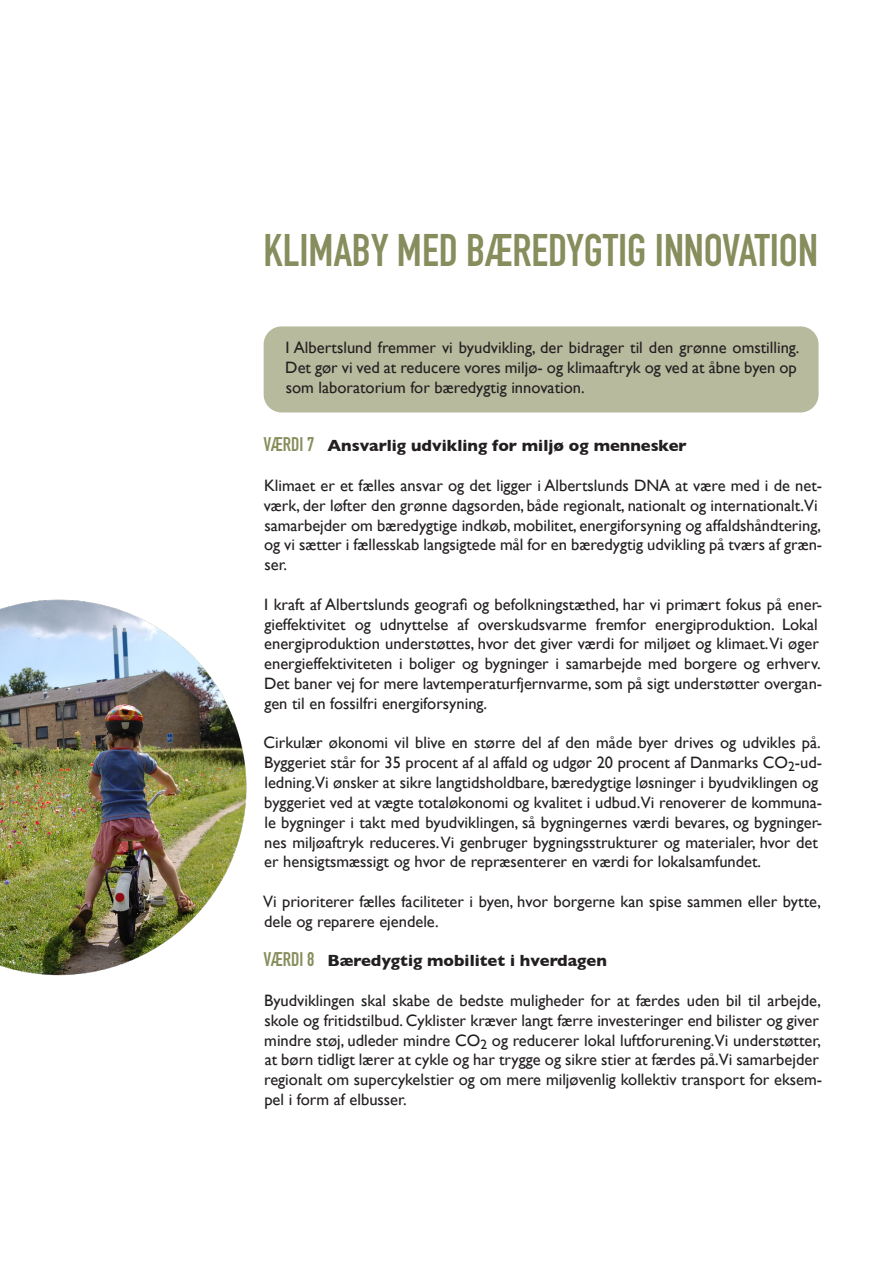
<style>
.page{position:relative;width:893px;height:1263px;background:#fff}
.page>*{position:absolute;margin:0;border:0;box-sizing:border-box;transform-origin:0 0}
.t1{font:700 45px "DIN Condensed";color:#878d5c}
.t2{font:700 19.5px "DIN Condensed";color:#878d5c}
.t3{font:16.5px/19.8px "Gill Sans";color:#231f20}
.t4{font:700 16.5px "Gill Sans";color:#231f20}
</style>
<div class="page">
<div style="left:264px;top:326px;width:555px;height:86px;background:#b7ba9d;border-radius:18px"></div>
<img style="left:0;top:599px;width:247px;height:377px">
<p class="t1" style="left:264px;top:220px;width:556px">KLIMABY MED BÆREDYGTIG INNOVATION</p>
<p class="t3" style="left:285px;top:338px;width:516px">I Albertslund fremmer vi byudvikling, der bidrager til den grønne omstilling.<br>Det gør vi ved at reducere vores miljø- og klimaaftryk og ved at åbne byen op som laboratorium for bæredygtig innovation.</p>
<p class="t2" style="left:264px;top:431px;width:52px">VÆRDI 7</p>
<p class="t4" style="left:327px;top:433px;width:361px">Ansvarlig udvikling for miljø og mennesker</p>
<p class="t3" style="left:264px;top:475px;width:560px">Klimaet er et fælles ansvar og det ligger i Albertslunds DNA at være med i de net&shy;værk, der løfter den grønne dagsorden, både regionalt, nationalt og internationalt.Vi samarbejder om bæredygtige indkøb, mobilitet, energiforsyning og affaldshåndtering, og vi sætter i fællesskab langsigtede mål for en bæredygtig udvikling på tværs af græn&shy;ser.</p>
<p class="t3" style="left:264px;top:594px;width:560px">I kraft af Albertslunds geografi og befolkningstæthed, har vi primært fokus på ener&shy;gieffektivitet og udnyttelse af overskudsvarme fremfor energiproduktion. Lokal energiproduktion understøttes, hvor det giver værdi for miljøet og klimaet. Vi øger energieffektiviteten i boliger og bygninger i samarbejde med borgere og erhverv.<br>Det baner vej for mere lavtemperaturfjernvarme, som på sigt understøtter overgan&shy;gen til en fossilfri energiforsyning.</p>
<p class="t3" style="left:264px;top:733px;width:560px">Cirkulær økonomi vil blive en større del af den måde byer drives og udvikles på.<br>Byggeriet står for 35 procent af al affald og udgør 20 procent af Danmarks CO<sub>2</sub>-ud&shy;ledning.Vi ønsker at sikre langtidsholdbare, bæredygtige løsninger i byudviklingen og byggeriet ved at vægte totaløkonomi og kvalitet i udbud.Vi renoverer de kommuna&shy;le bygninger i takt med byudviklingen, så bygningernes værdi bevares, og bygninger&shy;nes miljøaftryk reduceres. Vi genbruger bygningsstrukturer og materialer, hvor det er hensigtsmæssigt og hvor de repræsenterer en værdi for lokalsamfundet.</p>
<p class="t3" style="left:263px;top:891px;width:559px">Vi prioriterer fælles faciliteter i byen, hvor borgerne kan spise sammen eller bytte, dele og reparere ejendele.</p>
<p class="t4" style="left:327px;top:948px;width:281px">Bæredygtig mobilitet i hverdagen</p>
<p class="t3" style="left:264px;top:990px;width:560px">Byudviklingen skal skabe de bedste muligheder for at færdes uden bil til arbejde, skole og fritidstilbud. Cyklister kræver langt færre investeringer end bilister og giver mindre støj, udleder mindre CO<sub>2</sub> og reducerer lokal luftforurening.Vi understøtter, at børn tidligt lærer at cykle og har trygge og sikre stier at færdes på.Vi samarbejder regionalt om supercykelstier og om mere miljøvenlig kollektiv transport for eksem&shy;pel i form af elbusser.</p>
<p class="t2" style="left:264px;top:946px;width:52px">VÆRDI 8</p>
</div>
